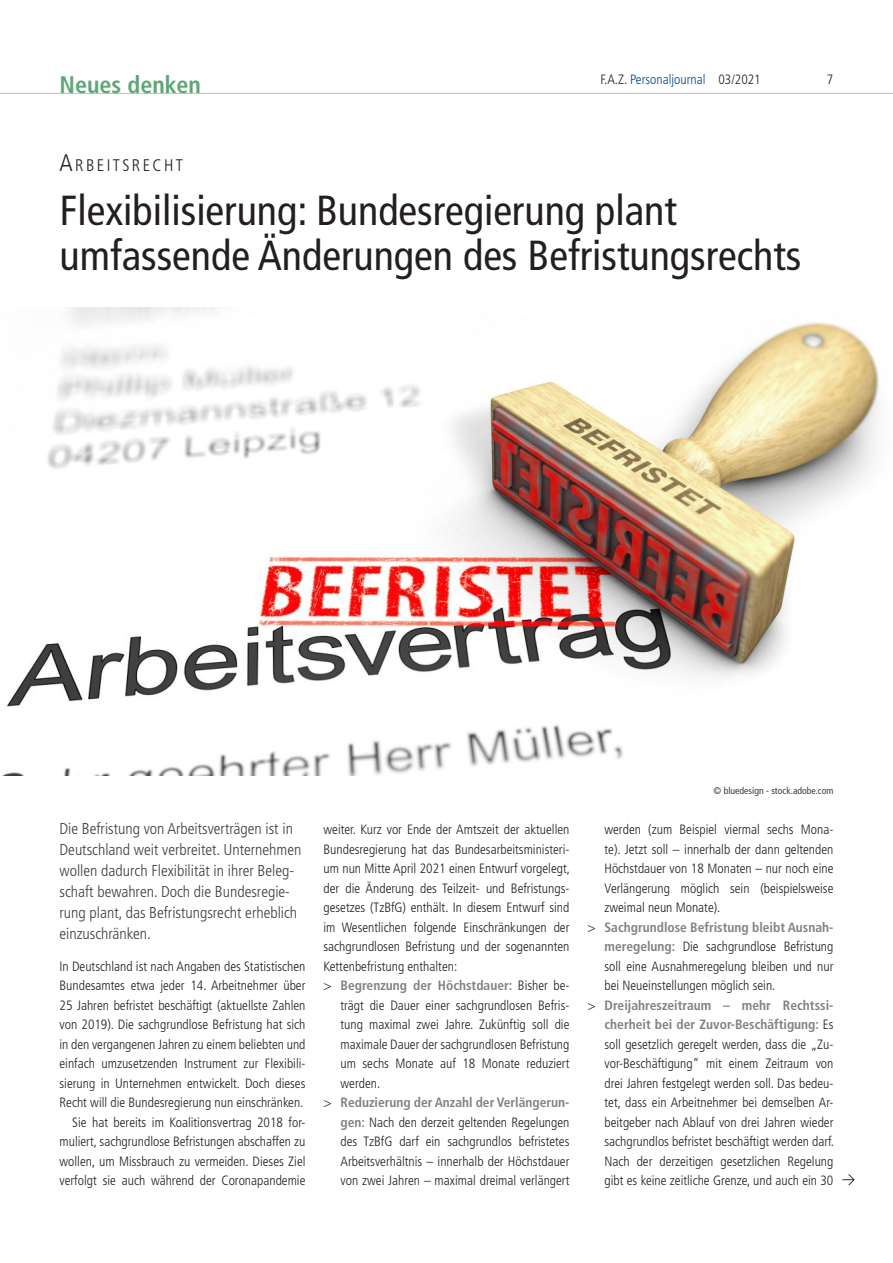
<style>
.page{position:relative;width:893px;height:1263px;background:#fff}
.page>*{position:absolute;margin:0;border:0;box-sizing:border-box;transform-origin:0 0}
.t1{font:condensed 42px/45px "Frutiger LT Std";color:#231f20}
.t2{font:700 condensed 24px "Frutiger LT Std";color:#5fa677}
.t3{font:300 condensed 16.8px "Frutiger LT Std";letter-spacing:.145em;color:#231f20}
.t4{font:300 condensed 15.75px/21px "Frutiger LT Std";color:#3e3e3f}
.t5{font:300 condensed 13.5px/19.5px "Frutiger LT Std";color:#231f20;text-align:right}
.t6{font:700 condensed 13.5px "Frutiger LT Std";color:#808285}
.t7{font:300 condensed 13.5px "Frutiger LT Std";color:#014892}
.t8{font:condensed 9.75px "Frutiger LT Std";color:#3e3e3f}
.s1{color:#231f20}
.s2{font-size:24px}
.s3{font-weight:300;color:#231f20}
.s4{font-weight:700;color:#808285}
</style>
<div class="page">
<hr style="left:0;top:93px;width:893px;height:1px;background:#bcbdc0">
<img style="left:2px;top:308px;width:878px;height:468px">
<svg style="left:842px;top:1174px;width:13px;height:11px"></svg>
<h2 class="t2" style="left:60px;top:70px;width:143px">Neues denken</h2>
<p class="t7" style="left:600px;top:72px;width:162px"><span class="s1">F.A.Z.</span> Personaljournal <span class="s1">03/2021</span></p>
<p class="t5" style="left:827px;top:70px;width:8px">7</p>
<p class="t3" style="left:60px;top:156px;width:125px"><span class="s2">A</span>RBEITSRECHT</p>
<h1 class="t1" style="left:60px;top:188px;width:743px">Flexibilisierung: Bundesregierung plant umfassende Änderungen des Befristungsrechts</h1>
<p class="t4" style="left:60px;top:818px;width:243px">Die Befristung von Arbeitsverträgen ist in Deutschland weit verbreitet. Unternehmen wollen dadurch Flexibilität in ihrer Beleg&shy;schaft bewahren. Doch die Bundesregie&shy;rung plant, das Befristungsrecht erheblich einzuschränken.</p>
<p class="t5" style="left:60px;top:956px;width:247px">In Deutschland ist nach Angaben des Statistischen Bundesamtes etwa jeder 14. Arbeitnehmer über 25 Jahren befristet beschäftigt (aktuellste Zahlen von 2019). Die sachgrundlose Befristung hat sich in den vergangenen Jahren zu einem beliebten und einfach umzusetzenden Instrument zur Flexibili&shy;sierung in Unternehmen entwickelt. Doch dieses Recht will die Bundesregierung nun einschränken.<br>Sie hat bereits im Koalitionsvertrag 2018 for&shy;muliert, sachgrundlose Befristungen abschaffen zu wollen, um Missbrauch zu vermeiden. Dieses Ziel verfolgt sie auch während der Coronapandemie</p>
<p class="t5" style="left:323px;top:820px;width:247px">weiter. Kurz vor Ende der Amtszeit der aktuellen</p>
<p class="t5" style="left:323px;top:839px;width:247px">Bundesregierung hat das Bundesarbeitsministeri-</p>
<p class="t5" style="left:323px;top:859px;width:248px">um nun Mitte April 2021 einen Entwurf vorgelegt,</p>
<p class="t5" style="left:323px;top:878px;width:247px">der die Änderung des Teilzeit- und Befristungs-</p>
<p class="t5" style="left:323px;top:898px;width:247px">gesetzes (TzBfG) enthält. In diesem Entwurf sind</p>
<p class="t5" style="left:323px;top:917px;width:247px">im Wesentlichen folgende Einschränkungen der</p>
<p class="t5" style="left:323px;top:937px;width:247px">sachgrundlosen Befristung und der sogenannten</p>
<p class="t5" style="left:323px;top:956px;width:135px">Kettenbefristung enthalten:</p>
<p class="t6" style="left:323px;top:977px;width:247px"><span class="s3">&gt;</span> Begrenzung der Höchstdauer: <span class="s3">Bisher be-</span></p>
<p class="t5" style="left:340px;top:995px;width:230px">trägt die Dauer einer sachgrundlosen Befris-</p>
<p class="t5" style="left:340px;top:1015px;width:230px">tung maximal zwei Jahre. Zukünftig soll die</p>
<p class="t5" style="left:340px;top:1034px;width:230px">maximale Dauer der sachgrundlosen Befristung</p>
<p class="t5" style="left:340px;top:1054px;width:230px">um sechs Monate auf 18 Monate reduziert</p>
<p class="t5" style="left:340px;top:1073px;width:41px">werden.</p>
<p class="t6" style="left:323px;top:1094px;width:247px"><span class="s3">&gt;</span> Reduzierung der Anzahl der Verlängerun-</p>
<p class="t5" style="left:340px;top:1112px;width:230px"><span class="s4">gen:</span> Nach den derzeit geltenden Regelungen</p>
<p class="t5" style="left:340px;top:1132px;width:230px">des TzBfG darf ein sachgrundlos befristetes</p>
<p class="t5" style="left:340px;top:1151px;width:230px">Arbeitsverhältnis – innerhalb der Höchstdauer</p>
<p class="t5" style="left:340px;top:1171px;width:230px">von zwei Jahren – maximal dreimal verlängert</p>
<p class="t8" style="left:714px;top:785px;width:121px">© bluedesign - stock.adobe.com</p>
<p class="t5" style="left:604px;top:820px;width:230px">werden (zum Beispiel viermal sechs Mona-</p>
<p class="t5" style="left:604px;top:839px;width:230px">te). Jetzt soll – innerhalb der dann geltenden</p>
<p class="t5" style="left:604px;top:859px;width:230px">Höchstdauer von 18 Monaten – nur noch eine</p>
<p class="t5" style="left:604px;top:878px;width:230px">Verlängerung möglich sein (beispielsweise</p>
<p class="t5" style="left:604px;top:898px;width:117px">zweimal neun Monate).</p>
<p class="t6" style="left:587px;top:919px;width:247px"><span class="s3">&gt;</span> Sachgrundlose Befristung bleibt Ausnah-</p>
<p class="t5" style="left:604px;top:937px;width:230px"><span class="s4">meregelung:</span> Die sachgrundlose Befristung</p>
<p class="t5" style="left:604px;top:956px;width:230px">soll eine Ausnahmeregelung bleiben und nur</p>
<p class="t5" style="left:604px;top:976px;width:173px">bei Neueinstellungen möglich sein.</p>
<p class="t6" style="left:587px;top:997px;width:247px"><span class="s3">&gt;</span> Dreijahreszeitraum – mehr Rechtssi-</p>
<p class="t6" style="left:604px;top:1016px;width:230px">cherheit bei der Zuvor-Beschäftigung: <span class="s3">Es</span></p>
<p class="t5" style="left:604px;top:1034px;width:230px">soll gesetzlich geregelt werden, dass die „Zu-</p>
<p class="t5" style="left:604px;top:1054px;width:230px">vor-Beschäftigung“ mit einem Zeitraum von</p>
<p class="t5" style="left:604px;top:1073px;width:230px">drei Jahren festgelegt werden soll. Das bedeu-</p>
<p class="t5" style="left:604px;top:1093px;width:230px">tet, dass ein Arbeitnehmer bei demselben Ar-</p>
<p class="t5" style="left:604px;top:1112px;width:230px">beitgeber nach Ablauf von drei Jahren wieder</p>
<p class="t5" style="left:604px;top:1132px;width:231px">sachgrundlos befristet beschäftigt werden darf.</p>
<p class="t5" style="left:604px;top:1151px;width:230px">Nach der derzeitigen gesetzlichen Regelung</p>
<p class="t5" style="left:604px;top:1171px;width:230px">gibt es keine zeitliche Grenze, und auch ein 30</p>
</div>
